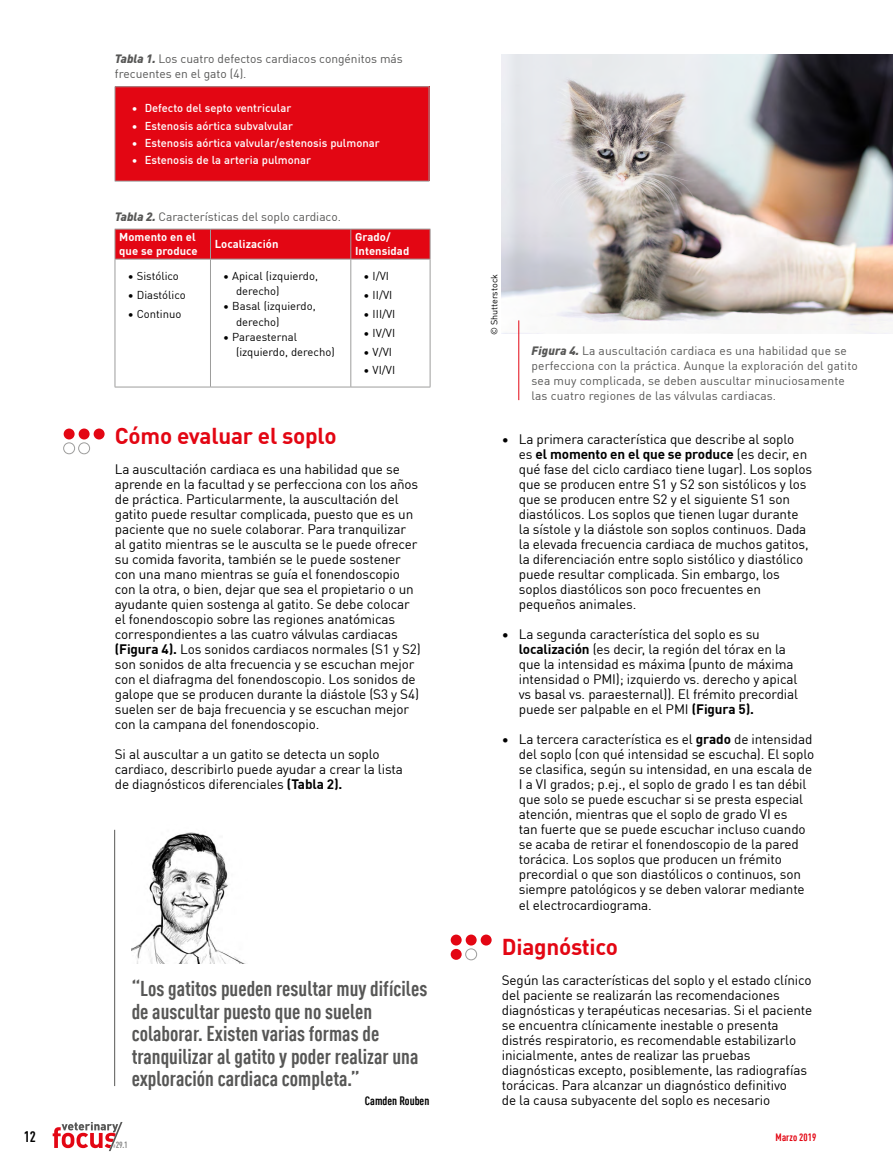
<style>
.page{position:relative;width:893px;height:1170px;background:#fff}
.page>*{position:absolute;margin:0;border:0;box-sizing:border-box;transform-origin:0 0}
.t1{font:700 22.5px "DIN Pro";letter-spacing:-.01em;color:#e30613}
.t2{font:700 condensed 21px/22.5px "DIN Pro";color:#575756}
.t3{font:700 condensed 15px "DIN Pro";color:#000}
.t4{font:13.5px/15px "DIN Pro";letter-spacing:-.01em;color:#000}
.t5{font:12px/15px "DIN Pro";letter-spacing:.01em;color:#575756}
.t6{font:700 condensed 12px "DIN Pro";color:#000}
.t7{font:11.25px/15px "DIN Pro";color:#000}
.t8{font:500 11.25px "DIN Pro";color:#fff}
.t9{font:700 11.25px/13.5px "DIN Pro";letter-spacing:.005em;color:#fff}
.t10{font:700 condensed 10.5px "DIN Pro";letter-spacing:.01em;color:#e30613}
.t11{font:9px "DIN Pro";color:#000}
.t12{font:700 condensed 8.85px "DIN Pro";color:#878787}
.s1{font-weight:900;font-style:italic}
.s2{font-weight:700}
.s3{font-weight:400;font-size:5.25px}
</style>
<div class="page">
<div style="left:64px;top:428px;width:11px;height:11px;background:#e30613;border-radius:50%"></div>
<div style="left:79px;top:428px;width:11px;height:11px;background:#e30613;border-radius:50%"></div>
<div style="left:94px;top:428px;width:11px;height:11px;background:#e30613;border-radius:50%"></div>
<div style="left:63px;top:442px;width:12px;height:12px;border:1px solid #9d9d9c;border-radius:50%"></div>
<div style="left:78px;top:442px;width:12px;height:12px;border:1px solid #9d9d9c;border-radius:50%"></div>
<div style="left:451px;top:934px;width:11px;height:11px;background:#e30613;border-radius:50%"></div>
<div style="left:466px;top:934px;width:11px;height:11px;background:#e30613;border-radius:50%"></div>
<div style="left:481px;top:934px;width:11px;height:11px;background:#e30613;border-radius:50%"></div>
<div style="left:451px;top:948px;width:11px;height:11px;background:#e30613;border-radius:50%"></div>
<div style="left:465px;top:948px;width:12px;height:12px;border:1px solid #9d9d9c;border-radius:50%"></div>
<hr style="left:114px;top:829px;width:1px;height:256px;background:#575756">
<img style="left:132px;top:832px;width:111px;height:131px">
<img style="left:502px;top:54px;width:391px;height:279px">
<hr style="left:518px;top:320px;width:1px;height:80px;background:#e30613">
<div style="left:115px;top:87px;width:314px;height:94px;background:#e30613"></div>
<hr style="left:115px;top:87px;width:1px;height:94px;background:#9d9d9c">
<hr style="left:429px;top:87px;width:1px;height:94px;background:#9d9d9c">
<hr style="left:115px;top:181px;width:314px;height:1px;background:#9d9d9c">
<hr style="left:115px;top:86px;width:314px;height:1px;background:#9d9d9c">
<div style="left:116px;top:230px;width:314px;height:29px;background:#e30613"></div>
<hr style="left:210px;top:229px;width:1px;height:30px;background:#9d9d9c">
<hr style="left:350px;top:229px;width:1px;height:30px;background:#9d9d9c">
<hr style="left:210px;top:259px;width:1px;height:128px;background:#9d9d9c">
<hr style="left:350px;top:259px;width:1px;height:128px;background:#9d9d9c">
<hr style="left:115px;top:259px;width:1px;height:128px;background:#9d9d9c">
<hr style="left:430px;top:259px;width:1px;height:128px;background:#9d9d9c">
<hr style="left:115px;top:387px;width:95px;height:1px;background:#9d9d9c">
<hr style="left:210px;top:387px;width:141px;height:1px;background:#9d9d9c">
<hr style="left:351px;top:387px;width:79px;height:1px;background:#9d9d9c">
<hr style="left:115px;top:229px;width:95px;height:1px;background:#9d9d9c">
<hr style="left:115px;top:229px;width:1px;height:30px;background:#9d9d9c">
<hr style="left:210px;top:229px;width:141px;height:1px;background:#9d9d9c">
<hr style="left:351px;top:229px;width:79px;height:1px;background:#9d9d9c">
<hr style="left:430px;top:229px;width:1px;height:30px;background:#9d9d9c">
<hr style="left:115px;top:259px;width:95px;height:1px;background:#9d9d9c">
<hr style="left:210px;top:259px;width:141px;height:1px;background:#9d9d9c">
<hr style="left:351px;top:259px;width:79px;height:1px;background:#9d9d9c">
<svg style="left:53px;top:1122px;width:70px;height:28px"></svg>
<p class="t5" style="left:115px;top:51px;width:289px"><span class="s1">Tabla 1.</span> Los cuatro defectos cardiacos congénitos más frecuentes en el gato (4).</p>
<p class="t8" style="left:132px;top:100px;width:161px">• Defecto del septo ventricular</p>
<p class="t8" style="left:132px;top:117px;width:163px">• Estenosis aórtica subvalvular</p>
<p class="t8" style="left:132px;top:134px;width:249px">• Estenosis aórtica valvular/estenosis pulmonar</p>
<p class="t8" style="left:132px;top:151px;width:181px">• Estenosis de la arteria pulmonar</p>
<p class="t5" style="left:115px;top:208px;width:227px"><span class="s1">Tabla 2.</span> Características del soplo cardiaco.</p>
<p class="t9" style="left:119px;top:230px;width:80px">Momento en el que se produce</p>
<p class="t9" style="left:215px;top:236px;width:65px">Localización</p>
<p class="t9" style="left:355px;top:230px;width:56px">Grado/<br>Intensidad</p>
<p class="t7" style="left:128px;top:268px;width:53px">• Sistólico</p>
<p class="t7" style="left:128px;top:287px;width:60px">• Diastólico</p>
<p class="t7" style="left:128px;top:306px;width:55px">• Continuo</p>
<p class="t7" style="left:236px;top:268px;width:83px;text-indent:-13px">• Apical (izquierdo, derecho)</p>
<p class="t7" style="left:236px;top:298px;width:81px;text-indent:-13px">• Basal (izquierdo, derecho)</p>
<p class="t7" style="left:236px;top:328px;width:100px;text-indent:-13px">• Paraesternal (izquierdo, derecho)</p>
<p class="t7" style="left:364px;top:268px;width:27px">• I/VI</p>
<p class="t7" style="left:364px;top:287px;width:30px">• II/VI</p>
<p class="t7" style="left:364px;top:306px;width:33px">• III/VI</p>
<p class="t7" style="left:364px;top:324px;width:33px">• IV/VI</p>
<p class="t7" style="left:364px;top:343px;width:30px">• V/VI</p>
<p class="t7" style="left:364px;top:362px;width:33px">• VI/VI</p>
<h1 class="t1" style="left:115px;top:418px;width:223px">Cómo evaluar el soplo</h1>
<p class="t4" style="left:115px;top:461px;width:308px">La auscultación cardiaca es una habilidad que se aprende en la facultad y se perfecciona con los años de práctica. Particularmente, la auscultación del gatito puede resultar complicada, puesto que es un paciente que no suele colaborar. Para tranquilizar<br>al gatito mientras se le ausculta se le puede ofrecer su comida favorita, también se le puede sostener con una mano mientras se guía el fonendoscopio con la otra, o bien, dejar que sea el propietario o un ayudante quien sostenga al gatito. Se debe colocar el fonendoscopio sobre las regiones anatómicas correspondientes a las cuatro válvulas cardiacas <span class="s2">(Figura 4).</span> Los sonidos cardiacos normales (S1 y S2) son sonidos de alta frecuencia y se escuchan mejor con el diafragma del fonendoscopio. Los sonidos de galope que se producen durante la diástole (S3 y S4) suelen ser de baja frecuencia y se escuchan mejor con la campana del fonendoscopio.</p>
<p class="t4" style="left:115px;top:746px;width:290px">Si al auscultar a un gatito se detecta un soplo cardiaco, describirlo puede ayudar a crear la lista de diagnósticos diferenciales <span class="s2">(Tabla 2).</span></p>
<h2 class="t2" style="left:132px;top:975px;width:297px">“Los gatitos pueden resultar muy difíciles de auscultar puesto que no suelen colaborar. Existen varias formas de tranquilizar al gatito y poder realizar una exploración cardiaca completa.”</h2>
<p class="t6" style="left:365px;top:1092px;width:66px">Camden Rouben</p>
<p class="t11" style="left:487px;top:335px;width:62px;rotate:-90deg">© Shutterstock</p>
<p class="t5" style="left:531px;top:342px;width:328px"><span class="s1">Figura 4.</span> La auscultación cardiaca es una habilidad que se perfecciona con la práctica. Aunque la exploración del gatito sea muy complicada, se deben auscultar minuciosamente las cuatro regiones de las válvulas cardiacas.</p>
<p class="t4" style="left:519px;top:431px;width:295px;text-indent:-17px">• La primera característica que describe al soplo<br>es <span class="s2">el momento en el que se produce</span> (es decir, en qué fase del ciclo cardiaco tiene lugar). Los soplos que se producen entre S1 y S2 son sistólicos y los que se producen entre S2 y el siguiente S1 son diastólicos. Los soplos que tienen lugar durante la sístole y la diástole son soplos continuos. Dada la elevada frecuencia cardiaca de muchos gatitos, la diferenciación entre soplo sistólico y diastólico puede resultar complicada. Sin embargo, los soplos diastólicos son poco frecuentes en pequeños animales.</p>
<p class="t4" style="left:519px;top:626px;width:281px;text-indent:-17px">• La segunda característica del soplo es su <span class="s2">localización</span> (es decir, la región del tórax en la que la intensidad es máxima (punto de máxima intensidad o PMI); izquierdo vs. derecho y apical vs basal vs. paraesternal)). El frémito precordial puede ser palpable en el PMI <span class="s2">(Figura 5).</span></p>
<p class="t4" style="left:519px;top:731px;width:297px;text-indent:-17px">• La tercera característica es el <span class="s2">grado</span> de intensidad del soplo (con qué intensidad se escucha). El soplo se clasifica, según su intensidad, en una escala de I a VI grados; p.ej., el soplo de grado I es tan débil que solo se puede escuchar si se presta especial atención, mientras que el soplo de grado VI es<br>tan fuerte que se puede escuchar incluso cuando se acaba de retirar el fonendoscopio de la pared torácica. Los soplos que producen un frémito precordial o que son diastólicos o continuos, son siempre patológicos y se deben valorar mediante el electrocardiograma.</p>
<h1 class="t1" style="left:502px;top:928px;width:118px">Diagnóstico</h1>
<p class="t4" style="left:502px;top:971px;width:312px">Según las características del soplo y el estado clínico del paciente se realizarán las recomendaciones diagnósticas y terapéuticas necesarias. Si el paciente se encuentra clínicamente inestable o presenta distrés respiratorio, es recomendable estabilizarlo inicialmente, antes de realizar las pruebas diagnósticas excepto, posiblemente, las radiografías torácicas. Para alcanzar un diagnóstico definitivo<br>de la causa subyacente del soplo es necesario</p>
<p class="t3" style="left:24px;top:1125px;width:14px">12</p>
<p class="t10" style="left:776px;top:1128px;width:42px">Marzo 2019</p>
<p class="t12" style="left:113px;top:1138px;width:16px"><span class="s3">#</span>29.1</p>
</div>
